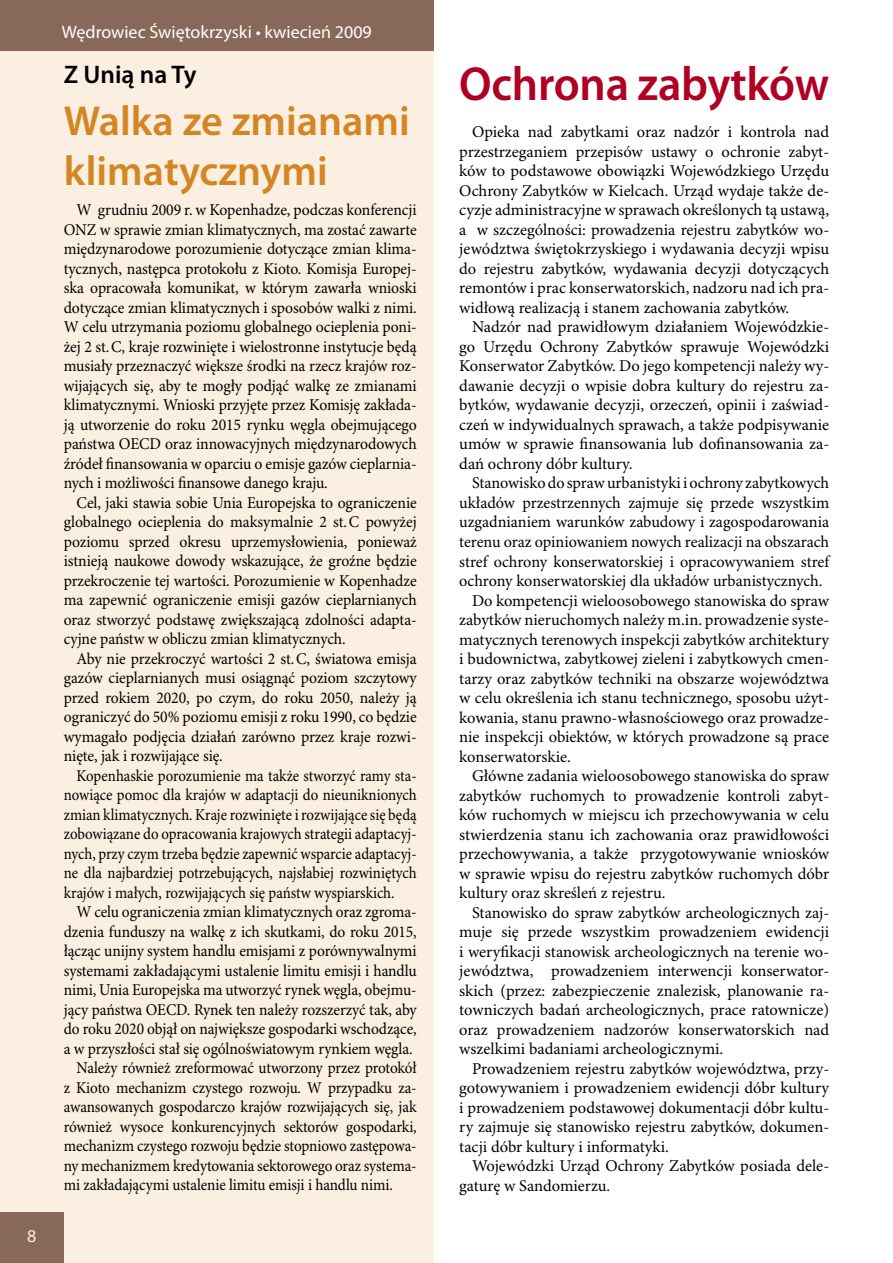
<style>
.page{position:relative;width:893px;height:1263px;background:#fff}
.page>*{position:absolute;margin:0;border:0;box-sizing:border-box;transform-origin:0 0}
.t1{font:600 48px "Myriad Pro";letter-spacing:-.005em;color:#b00024;scale:.96 1}
.t2{font:600 42px/50.4px "Myriad Pro";color:#d48624}
.t3{font:600 25.5px "Myriad Pro";color:#000}
.t4{font:18px "Myriad Pro";color:#fff}
.t5{font:18px "Myriad Pro";color:#faefe0}
.t6{font:16.5px/19.5px "Minion Pro";letter-spacing:-.005em;color:#000;text-align:justify}
.t7{font:16.5px/19.5px "Minion Pro";letter-spacing:-.005em;color:#000;text-align:justify;scale:.95 1}
.t8{font:16.5px "Minion Pro";letter-spacing:-.005em;color:#000;scale:.94 1}
.t9{font:16.5px/19.5px "Minion Pro";letter-spacing:-.005em;color:#000;text-align:justify;scale:.9 1}
.t10{font:16.5px "Minion Pro";letter-spacing:-.005em;color:#000;scale:.92 1}
</style>
<div class="page">
<div style="left:0;top:0;width:434px;height:1263px;background:#faefe0"></div>
<div style="left:0;top:0;width:434px;height:51px;background:#886858"></div>
<div style="left:0;top:1212px;width:64px;height:51px;background:#886858"></div>
<p class="t5" style="left:27px;top:1226px;width:11px">8</p>
<p class="t4" style="left:62px;top:22px;width:311px">Wędrowiec Świętokrzyski • kwiecień 2009</p>
<h3 class="t3" style="left:64px;top:60px;width:134px">Z Unią na Ty</h3>
<h2 class="t2" style="left:64px;top:96px;width:348px">Walka ze zmianami klimatycznymi</h2>
<p class="t7" style="left:64px;top:201px;width:373px;text-indent:13px">W grudniu 2009 r. w Kopenhadze, podczas konferencji ONZ w sprawie zmian klimatycznych, ma zostać zawarte międzynarodowe porozumienie dotyczące zmian klima&shy;tycznych, następca protokołu z Kioto. Komisja Europej&shy;ska opracowała komunikat, w którym zawarła wnioski dotyczące zmian klimatycznych i sposobów walki z nimi.<br>W celu utrzymania poziomu globalnego ocieplenia poni&shy;żej 2 st. C, kraje rozwinięte i wielostronne instytucje będą musiały przeznaczyć większe środki na rzecz krajów roz&shy;wijających się, aby te mogły podjąć walkę ze zmianami klimatycznymi. Wnioski przyjęte przez Komisję zakłada&shy;ją utworzenie do roku 2015 rynku węgla obejmującego państwa OECD oraz innowacyjnych międzynarodowych źródeł finansowania w oparciu o emisje gazów cieplarnia&shy;nych i możliwości finansowe danego kraju.</p>
<p class="t7" style="left:64px;top:493px;width:373px;text-indent:13px">Cel, jaki stawia sobie Unia Europejska to ograniczenie globalnego ocieplenia do maksymalnie 2 st. C powyżej poziomu sprzed okresu uprzemysłowienia, ponieważ istnieją naukowe dowody wskazujące, że groźne będzie przekroczenie tej wartości. Porozumienie w Kopenhadze ma zapewnić ograniczenie emisji gazów cieplarnianych oraz stworzyć podstawę zwiększającą zdolności adapta&shy;cyjne państw w obliczu zmian klimatycznych.</p>
<p class="t7" style="left:64px;top:649px;width:373px;text-indent:13px">Aby nie przekroczyć wartości 2 st. C, światowa emisja gazów cieplarnianych musi osiągnąć poziom szczytowy przed rokiem 2020, po czym, do roku 2050, należy ją ograniczyć do 50% poziomu emisji z roku 1990, co będzie wymagało podjęcia działań zarówno przez kraje rozwi&shy;nięte, jak i rozwijające się.</p>
<p class="t9" style="left:64px;top:766px;width:394px;text-indent:13px">Kopenhaskie porozumienie ma także stworzyć ramy sta&shy;nowiące pomoc dla krajów w adaptacji do nieuniknionych zmian klimatycznych. Kraje rozwinięte i rozwijające się będą zobowiązane do opracowania krajowych strategii adaptacyj&shy;nych, przy czym trzeba będzie zapewnić wsparcie adaptacyj&shy;ne dla najbardziej potrzebujących, najsłabiej rozwiniętych krajów i małych, rozwijających się państw wyspiarskich.</p>
<p class="t8" style="left:77px;top:902px;width:363px">W celu ograniczenia zmian klimatycznych oraz zgroma-</p>
<p class="t8" style="left:64px;top:921px;width:377px">dzenia funduszy na walkę z ich skutkami, do roku 2015,</p>
<p class="t8" style="left:64px;top:941px;width:377px">łącząc unijny system handlu emisjami z porównywalnymi</p>
<p class="t8" style="left:64px;top:960px;width:377px">systemami zakładającymi ustalenie limitu emisji i handlu</p>
<p class="t8" style="left:64px;top:980px;width:377px">nimi, Unia Europejska ma utworzyć rynek węgla, obejmu-</p>
<p class="t8" style="left:64px;top:999px;width:377px">jący państwa OECD. Rynek ten należy rozszerzyć tak, aby</p>
<p class="t8" style="left:64px;top:1019px;width:377px">do roku 2020 objął on największe gospodarki wschodzące,</p>
<p class="t8" style="left:64px;top:1038px;width:373px">a w przyszłości stał się ogólnoświatowym rynkiem węgla.</p>
<p class="t10" style="left:77px;top:1058px;width:371px">Należy również zreformować utworzony przez protokół</p>
<p class="t10" style="left:64px;top:1077px;width:385px">z Kioto mechanizm czystego rozwoju. W przypadku za-</p>
<p class="t10" style="left:64px;top:1097px;width:385px">awansowanych gospodarczo krajów rozwijających się, jak</p>
<p class="t10" style="left:64px;top:1116px;width:385px">również wysoce konkurencyjnych sektorów gospodarki,</p>
<p class="t10" style="left:64px;top:1136px;width:385px">mechanizm czystego rozwoju będzie stopniowo zastępowa-</p>
<p class="t10" style="left:64px;top:1155px;width:385px">ny mechanizmem kredytowania sektorowego oraz systema-</p>
<p class="t10" style="left:64px;top:1175px;width:359px">mi zakładającymi ustalenie limitu emisji i handlu nimi.</p>
<h1 class="t1" style="left:459px;top:57px;width:387px">Ochrona zabytków</h1>
<p class="t6" style="left:459px;top:123px;width:371px;text-indent:13px">Opieka nad zabytkami oraz nadzór i kontrola nad przestrzeganiem przepisów ustawy o ochronie zabyt&shy;ków to podstawowe obowiązki Wojewódzkiego Urzędu Ochrony Zabytków w Kielcach. Urząd wydaje także de&shy;cyzje administracyjne w sprawach określonych tą ustawą, a w szczególności: prowadzenia rejestru zabytków wo&shy;jewództwa świętokrzyskiego i wydawania decyzji wpisu do rejestru zabytków, wydawania decyzji dotyczących remontów i prac konserwatorskich, nadzoru nad ich pra&shy;widłową realizacją i stanem zachowania zabytków.</p>
<p class="t6" style="left:459px;top:318px;width:371px;text-indent:13px">Nadzór nad prawidłowym działaniem Wojewódzkie&shy;go Urzędu Ochrony Zabytków sprawuje Wojewódzki Konserwator Zabytków. Do jego kompetencji należy wy&shy;dawanie decyzji o wpisie dobra kultury do rejestru za&shy;bytków, wydawanie decyzji, orzeczeń, opinii i zaświad&shy;czeń w indywidualnych sprawach, a także podpisywanie umów w sprawie finansowania lub dofinansowania za&shy;dań ochrony dóbr kultury.</p>
<p class="t6" style="left:472px;top:474px;width:359px">Stanowisko do spraw urbanistyki i ochrony zabytkowych</p>
<p class="t6" style="left:459px;top:494px;width:371px">układów przestrzennych zajmuje się przede wszystkim</p>
<p class="t6" style="left:459px;top:513px;width:371px">uzgadnianiem warunków zabudowy i zagospodarowania</p>
<p class="t6" style="left:459px;top:533px;width:371px">terenu oraz opiniowaniem nowych realizacji na obszarach</p>
<p class="t6" style="left:459px;top:552px;width:371px">stref ochrony konserwatorskiej i opracowywaniem stref</p>
<p class="t6" style="left:459px;top:572px;width:365px">ochrony konserwatorskiej dla układów urbanistycznych.</p>
<p class="t6" style="left:472px;top:591px;width:359px">Do kompetencji wieloosobowego stanowiska do spraw</p>
<p class="t6" style="left:459px;top:611px;width:371px">zabytków nieruchomych należy m.in. prowadzenie syste-</p>
<p class="t6" style="left:459px;top:630px;width:371px">matycznych terenowych inspekcji zabytków architektury</p>
<p class="t6" style="left:459px;top:650px;width:371px">i budownictwa, zabytkowej zieleni i zabytkowych cmen-</p>
<p class="t6" style="left:459px;top:669px;width:371px">tarzy oraz zabytków techniki na obszarze województwa</p>
<p class="t6" style="left:459px;top:689px;width:371px">w celu określenia ich stanu technicznego, sposobu użyt-</p>
<p class="t6" style="left:459px;top:708px;width:371px">kowania, stanu prawno-własnościowego oraz prowadze-</p>
<p class="t6" style="left:459px;top:728px;width:371px">nie inspekcji obiektów, w których prowadzone są prace</p>
<p class="t6" style="left:459px;top:747px;width:113px">konserwatorskie.</p>
<p class="t6" style="left:472px;top:767px;width:359px">Główne zadania wieloosobowego stanowiska do spraw</p>
<p class="t6" style="left:459px;top:786px;width:371px">zabytków ruchomych to prowadzenie kontroli zabyt-</p>
<p class="t6" style="left:459px;top:806px;width:371px">ków ruchomych w miejscu ich przechowywania w celu</p>
<p class="t6" style="left:459px;top:825px;width:371px">stwierdzenia stanu ich zachowania oraz prawidłowości</p>
<p class="t6" style="left:459px;top:845px;width:371px">przechowywania, a także przygotowywanie wniosków</p>
<p class="t6" style="left:459px;top:864px;width:371px">w sprawie wpisu do rejestru zabytków ruchomych dóbr</p>
<p class="t6" style="left:459px;top:884px;width:208px">kultury oraz skreśleń z rejestru.</p>
<p class="t6" style="left:472px;top:903px;width:359px">Stanowisko do spraw zabytków archeologicznych zaj-</p>
<p class="t6" style="left:459px;top:923px;width:371px">muje się przede wszystkim prowadzeniem ewidencji</p>
<p class="t6" style="left:459px;top:942px;width:371px">i weryfikacji stanowisk archeologicznych na terenie wo-</p>
<p class="t6" style="left:459px;top:962px;width:371px">jewództwa, prowadzeniem interwencji konserwator-</p>
<p class="t6" style="left:459px;top:981px;width:371px">skich (przez: zabezpieczenie znalezisk, planowanie ra-</p>
<p class="t6" style="left:459px;top:1001px;width:371px">towniczych badań archeologicznych, prace ratownicze)</p>
<p class="t6" style="left:459px;top:1020px;width:371px">oraz prowadzeniem nadzorów konserwatorskich nad</p>
<p class="t6" style="left:459px;top:1040px;width:266px">wszelkimi badaniami archeologicznymi.</p>
<p class="t6" style="left:472px;top:1059px;width:359px">Prowadzeniem rejestru zabytków województwa, przy-</p>
<p class="t6" style="left:459px;top:1079px;width:371px">gotowywaniem i prowadzeniem ewidencji dóbr kultury</p>
<p class="t6" style="left:459px;top:1098px;width:371px">i prowadzeniem podstawowej dokumentacji dóbr kultu-</p>
<p class="t6" style="left:459px;top:1118px;width:371px">ry zajmuje się stanowisko rejestru zabytków, dokumen-</p>
<p class="t6" style="left:459px;top:1137px;width:211px">tacji dóbr kultury i informatyki.</p>
<p class="t6" style="left:472px;top:1157px;width:359px">Wojewódzki Urząd Ochrony Zabytków posiada dele-</p>
<p class="t6" style="left:459px;top:1176px;width:153px">gaturę w Sandomierzu.</p>
</div>
